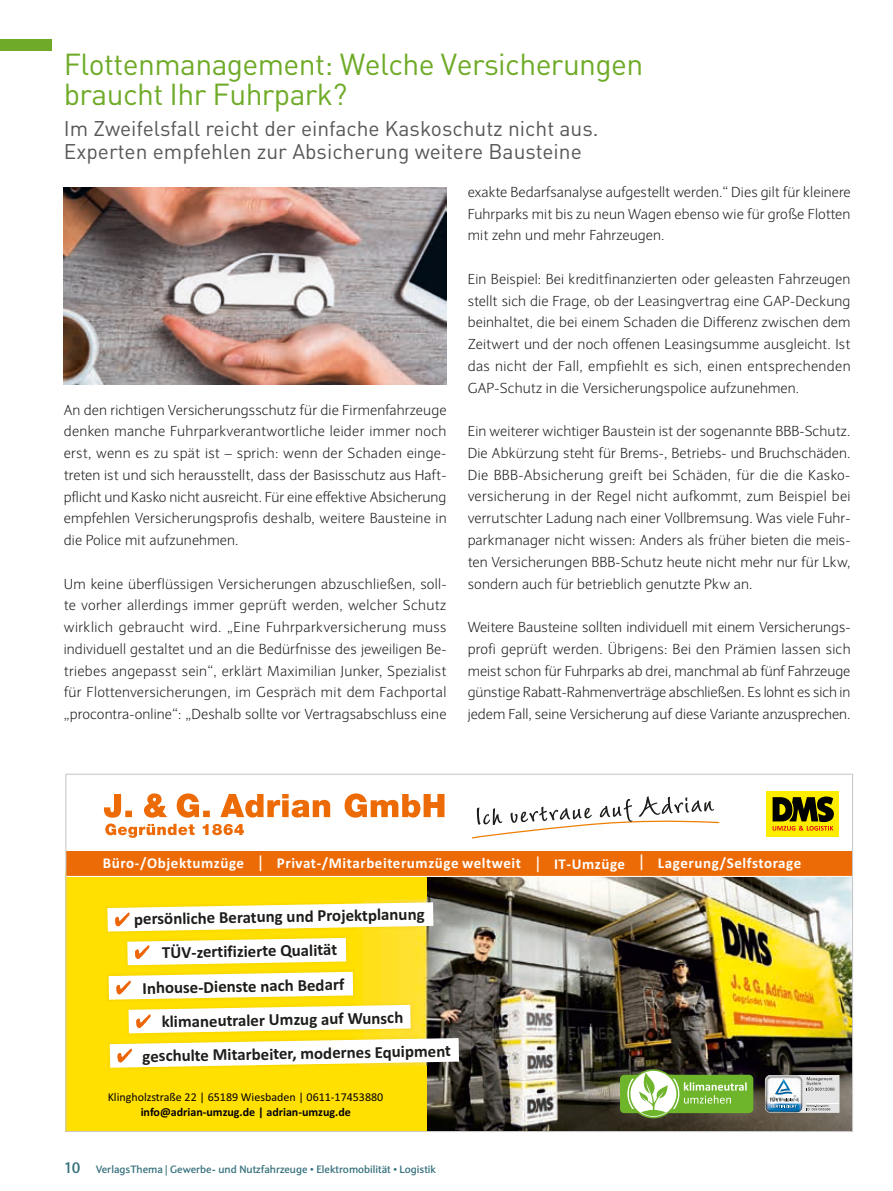
<style>
.page{position:relative;width:893px;height:1191px;background:#fff}
.page>*{position:absolute;margin:0;border:0;box-sizing:border-box;transform-origin:0 0}
.t1{font:30px/30px "FFDIN";letter-spacing:-.02em;color:#6fab28}
.t2{font:21px/22.5px "FFDIN";color:#575756}
.t3{font:700 16.8px "Calibri";color:#1d1d1b}
.t4{font:700 15px "Calibri";letter-spacing:.04em;color:#fff}
.t5{font:300 14.25px/21.8px "Expert Sans CE";letter-spacing:.01em;color:#1d1d1b;text-align:justify}
.t6{font:12px "Calibri";color:#030009}
.t7{font:700 12px "Calibri";color:#030009}
.t8{font:700 10.5px "Expert Sans CE";color:#38717d}
.s1{font-weight:400;font-size:18px}
.s2{font-size:15px}
</style>
<div class="page">
<div style="left:0;top:39px;width:51px;height:12px;background:#6fab28"></div>
<img style="left:426px;top:877px;width:425px;height:253px">
<div style="left:66px;top:872px;width:360px;height:259px;background:#ffe000"></div>
<svg style="left:104px;top:793px;width:340px;height:24px"></svg>
<svg style="left:105px;top:823px;width:139px;height:15px"></svg>
<div style="left:66px;top:850px;width:786px;height:26px;background:#ed6b06"></div>
<svg style="left:765px;top:1075px;width:74px;height:37px"></svg>
<div style="left:766px;top:791px;width:73px;height:45px;background:#ffed00"></div>
<svg style="left:773px;top:796px;width:61px;height:34px"></svg>
<img style="left:610px;top:1059px;width:154px;height:69px">
<div style="left:620px;top:1074px;width:133px;height:39px;background:#6eb52c;border-radius:4px"></div>
<svg style="left:627px;top:1069px;width:120px;height:49px"></svg>
<svg style="left:471px;top:796px;width:249px;height:43px"></svg>
<img style="left:107px;top:898px;width:355px;height:173px">
<svg style="left:107px;top:902px;width:326px;height:29px;background:#fdf6ce"></svg>
<svg style="left:127px;top:938px;width:219px;height:27px;background:#fef8da"></svg>
<svg style="left:109px;top:971px;width:350px;height:96px"></svg>
<hr style="left:66px;top:876px;width:786px;height:1px;background:#fff">
<img style="left:64px;top:187px;width:382px;height:197px">
<h1 class="t1" style="left:64px;top:49px;width:581px">Flottenmanagement: Welche Versicherungen braucht Ihr Fuhrpark?</h1>
<h2 class="t2" style="left:64px;top:117px;width:536px">Im Zweifelsfall reicht der einfache Kaskoschutz nicht aus.<br>Experten empfehlen zur Absicherung weitere Bausteine</h2>
<p class="t5" style="left:64px;top:398px;width:384px">An den richtigen Versicherungsschutz für die Firmenfahrzeuge denken manche Fuhrparkverantwortliche leider immer noch erst, wenn es zu spät ist – sprich: wenn der Schaden einge&shy;treten ist und sich herausstellt, dass der Basisschutz aus Haft&shy;pflicht und Kasko nicht ausreicht. Für eine effektive Absicherung empfehlen Versicherungsprofis deshalb, weitere Bausteine in die Police mit aufzunehmen.</p>
<p class="t5" style="left:64px;top:572px;width:384px">Um keine überflüssigen Versicherungen abzuschließen, soll&shy;te vorher allerdings immer geprüft werden, welcher Schutz wirklich gebraucht wird. „Eine Fuhrparkversicherung muss individuell gestaltet und an die Bedürfnisse des jeweiligen Be&shy;triebes angepasst sein“, erklärt Maximilian Junker, Spezialist für Flottenversicherungen, im Gespräch mit dem Fachportal „procontra-online“: „Deshalb sollte vor Vertragsabschluss eine</p>
<p class="t5" style="left:468px;top:181px;width:384px">exakte Bedarfsanalyse aufgestellt werden.“ Dies gilt für kleinere Fuhrparks mit bis zu neun Wagen ebenso wie für große Flotten mit zehn und mehr Fahrzeugen.</p>
<p class="t5" style="left:468px;top:268px;width:384px">Ein Beispiel: Bei kreditfinanzierten oder geleasten Fahrzeugen stellt sich die Frage, ob der Leasingvertrag eine GAP-Deckung beinhaltet, die bei einem Schaden die Differenz zwischen dem Zeitwert und der noch offenen Leasingsumme ausgleicht. Ist das nicht der Fall, empfiehlt es sich, einen entsprechenden GAP-Schutz in die Versicherungspolice aufzunehmen.</p>
<p class="t5" style="left:468px;top:420px;width:384px">Ein weiterer wichtiger Baustein ist der sogenannte BBB-Schutz.<br>Die Abkürzung steht für Brems-, Betriebs- und Bruchschäden.<br>Die BBB-Absicherung greift bei Schäden, für die die Kasko&shy;versicherung in der Regel nicht aufkommt, zum Beispiel bei verrutschter Ladung nach einer Vollbremsung. Was viele Fuhr&shy;parkmanager nicht wissen: Anders als früher bieten die meis&shy;ten Versicherungen BBB-Schutz heute nicht mehr nur für Lkw, sondern auch für betrieblich genutzte Pkw an.</p>
<p class="t5" style="left:468px;top:616px;width:384px">Weitere Bausteine sollten individuell mit einem Versicherungs&shy;profi geprüft werden. Übrigens: Bei den Prämien lassen sich meist schon für Fuhrparks ab drei, manchmal ab fünf Fahrzeuge günstige Rabatt-Rahmenverträge abschließen. Es lohnt es sich in jedem Fall, seine Versicherung auf diese Variante anzusprechen.</p>
<p class="t4" style="left:103px;top:852px;width:700px">Büro-/Objektumzüge <span class="s1">|</span> Privat-/Mitarbeiterumzüge weltweit <span class="s1">|</span> IT-Umzüge <span class="s1">|</span> Lagerung/Selfstorage</p>
<p class="t3" style="left:134px;top:907px;width:292px;rotate:-1deg">persönliche Beratung und Projektplanung</p>
<p class="t3" style="left:162px;top:940px;width:177px;rotate:-1deg">TÜV-zertifizierte Qualität</p>
<p class="t3" style="left:142px;top:976px;width:203px;rotate:-1deg">Inhouse-Dienste nach Bedarf</p>
<p class="t3" style="left:161px;top:1009px;width:243px;rotate:-1deg">klimaneutraler Umzug auf Wunsch</p>
<p class="t3" style="left:142px;top:1044px;width:310px;rotate:-1deg">geschulte Mitarbeiter, modernes Equipment</p>
<p class="t6" style="left:108px;top:1088px;width:277px">Klingholzstraße 22 | 65189 Wiesbaden | 0611-17453880</p>
<p class="t7" style="left:141px;top:1103px;width:212px">info@adrian-umzug.de | adrian-umzug.de</p>
<p class="t8" style="left:64px;top:1162px;width:374px"><span class="s2">10</span> VerlagsThema | Gewerbe- und Nutzfahrzeuge · Elektromobilität · Logistik</p>
</div>
